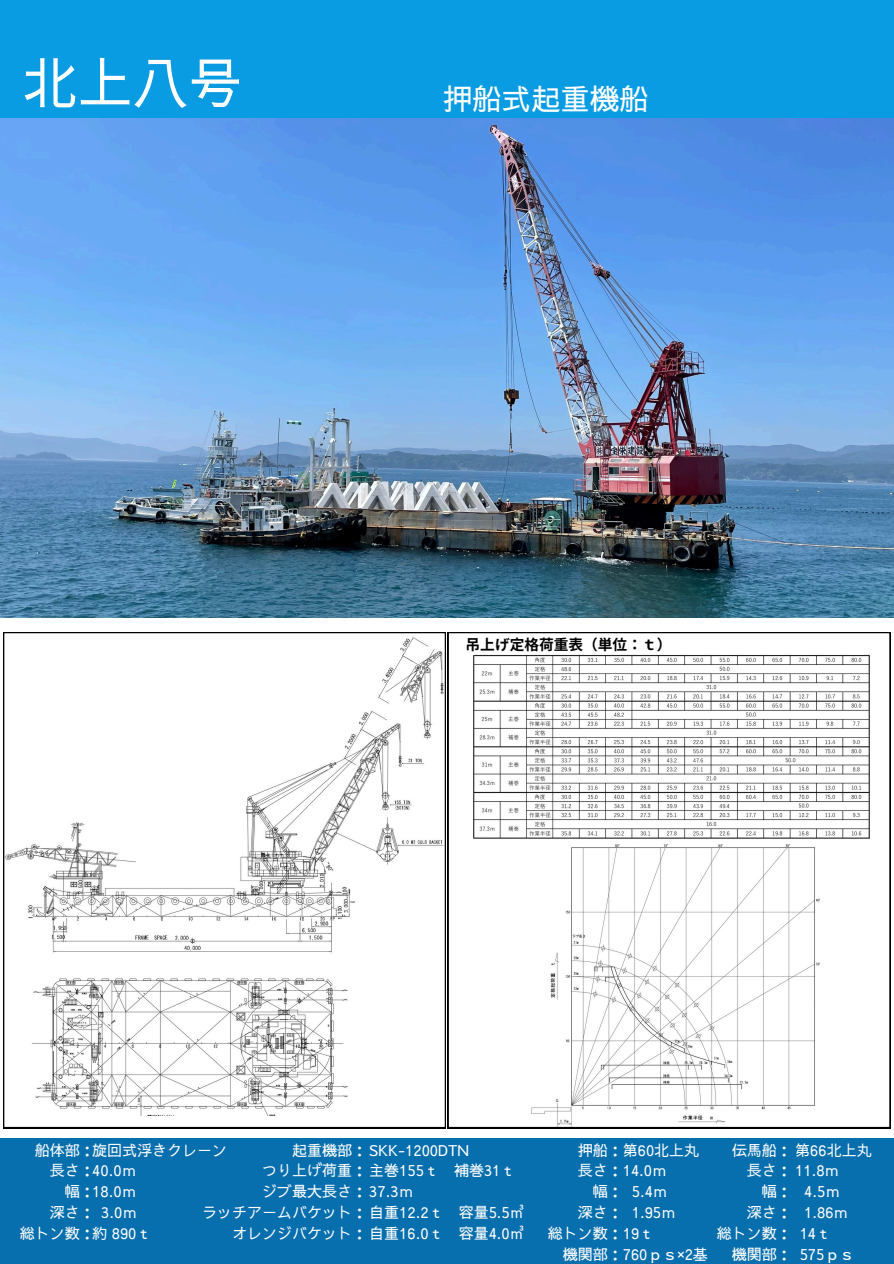
<style>
.page{position:relative;width:894px;height:1264px;background:#fff}
.page>*{position:absolute;margin:0;border:0;box-sizing:border-box;transform-origin:0 0}
.t1{font:500 55.05px "Sawarabi Gothic";color:#fff}
.t2{font:500 29.4px "Sawarabi Gothic";color:#fff}
.t3{font:500 15px "Sawarabi Gothic";color:#fff}
.t4{font:700 14.7px "Noto Sans JP";color:#000}
</style>
<div class="page">
<div style="left:0;top:0;width:893px;height:123px;background:#099ce3"></div>
<img style="left:0;top:119px;width:893px;height:498px">
<div style="left:0;top:1138px;width:893px;height:125px;background:#076fae"></div>
<svg style="left:3px;top:632px;width:442px;height:495px"></svg>
<svg style="left:447px;top:632px;width:443px;height:495px"></svg>
<p class="t1" style="left:22px;top:58px;width:222px">北上八号</p>
<p class="t2" style="left:442px;top:86px;width:207px">押船式起重機船</p>
<p class="t4" style="left:465px;top:632px;width:207px">吊上げ定格荷重表（単位：ｔ）</p>
<p class="t3" style="left:35px;top:1143px;width:61px">船体部：</p>
<p class="t3" style="left:50px;top:1163px;width:46px">長さ：</p>
<p class="t3" style="left:65px;top:1184px;width:31px">幅：</p>
<p class="t3" style="left:20px;top:1226px;width:76px">総トン数：</p>
<p class="t3" style="left:92px;top:1143px;width:136px">旋回式浮きクレーン</p>
<p class="t3" style="left:92px;top:1163px;width:46px">40.0ｍ</p>
<p class="t3" style="left:92px;top:1184px;width:46px">18.0ｍ</p>
<p class="t3" style="left:50px;top:1205px;width:89px">深さ： 3.0ｍ</p>
<p class="t3" style="left:92px;top:1226px;width:61px">約 890ｔ</p>
<p class="t3" style="left:292px;top:1143px;width:178px">起重機部：SKK-1200DTN</p>
<p class="t3" style="left:262px;top:1163px;width:255px">つり上げ荷重：主巻155ｔ 補巻31ｔ</p>
<p class="t3" style="left:262px;top:1184px;width:153px">ジブ最大長さ：37.3ｍ</p>
<p class="t3" style="left:202px;top:1205px;width:324px">ラッチアームバケット：自重12.2ｔ 容量5.5㎥</p>
<p class="t3" style="left:232px;top:1226px;width:294px">オレンジバケット：自重16.0ｔ 容量4.0㎥</p>
<p class="t3" style="left:577px;top:1143px;width:123px">押船：第60北上丸</p>
<p class="t3" style="left:577px;top:1163px;width:91px">長さ：14.0ｍ</p>
<p class="t3" style="left:592px;top:1184px;width:31px">幅：</p>
<p class="t3" style="left:577px;top:1205px;width:46px">深さ：</p>
<p class="t3" style="left:547px;top:1226px;width:108px">総トン数：19ｔ</p>
<p class="t3" style="left:562px;top:1247px;width:147px">機関部：760ｐｓ×2基</p>
<p class="t3" style="left:631px;top:1184px;width:38px">5.4ｍ</p>
<p class="t3" style="left:631px;top:1205px;width:46px">1.95ｍ</p>
<p class="t3" style="left:731px;top:1143px;width:141px">伝馬船：第66北上丸</p>
<p class="t3" style="left:746px;top:1163px;width:94px">長さ： 11.8ｍ</p>
<p class="t3" style="left:761px;top:1184px;width:31px">幅：</p>
<p class="t3" style="left:746px;top:1205px;width:46px">深さ：</p>
<p class="t3" style="left:716px;top:1226px;width:76px">総トン数：</p>
<p class="t3" style="left:731px;top:1247px;width:61px">機関部：</p>
<p class="t3" style="left:804px;top:1184px;width:38px">4.5ｍ</p>
<p class="t3" style="left:804px;top:1205px;width:46px">1.86ｍ</p>
<p class="t3" style="left:799px;top:1226px;width:33px">14ｔ</p>
<p class="t3" style="left:799px;top:1247px;width:56px">575ｐｓ</p>
</div>
